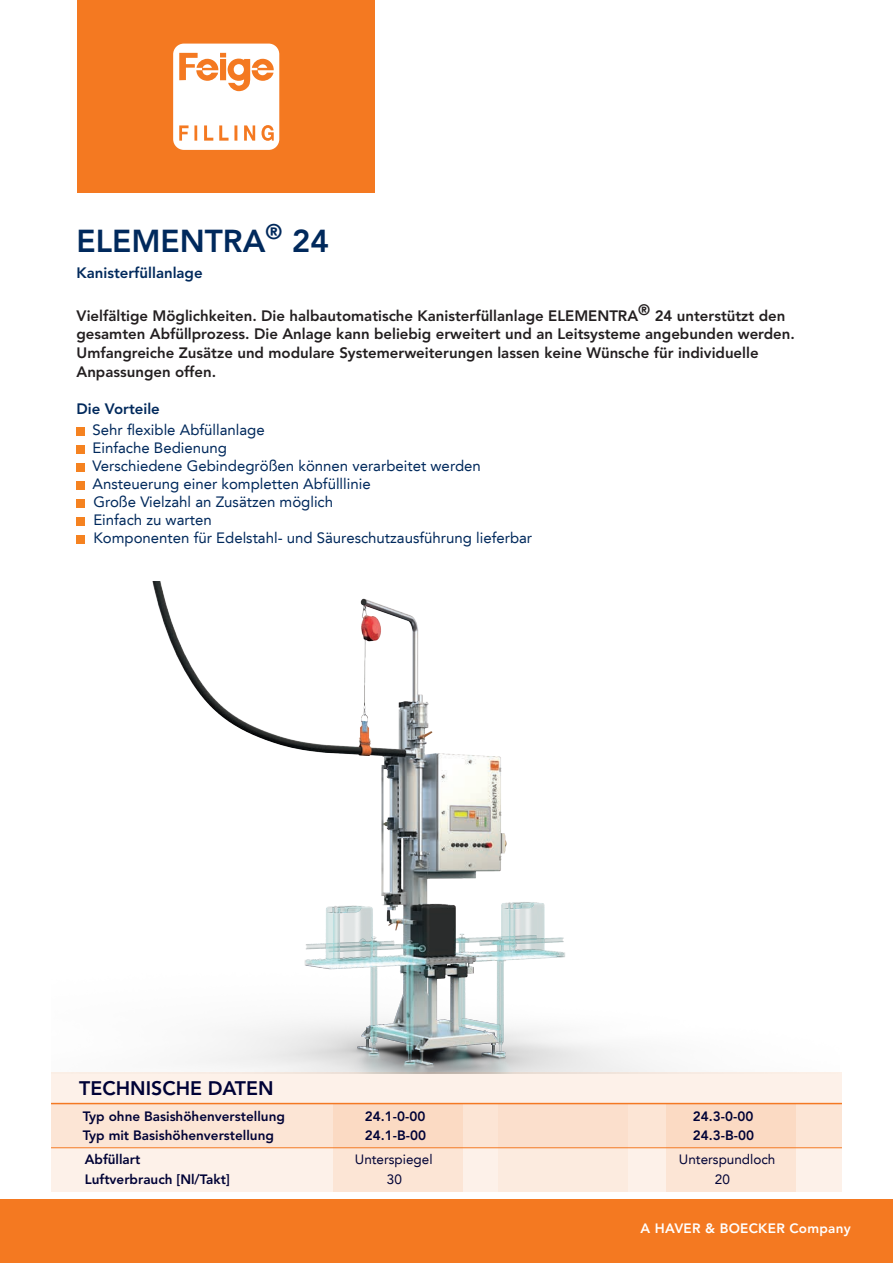
<style>
.page{position:relative;width:893px;height:1263px;background:#fff}
.page>*{position:absolute;margin:0;border:0;box-sizing:border-box;transform-origin:0 0}
.t1{font:800 31.5px "Avenir LT Std";color:#00295c}
.t2{font:800 19.5px "Avenir LT Std";color:#000236}
.t3{font:800 15px/18.8px "Avenir LT Std";color:#231f20}
.t4{font:15px/18px "Avenir LT";color:#00295c}
.t5{font:800 15px "Avenir LT Std";color:#00295c}
.t6{font:800 13.5px "Avenir LT Std";color:#000236}
.t7{font:13.5px "Avenir LT";color:#000236}
.t8{font:800 13.5px "Avenir LT Std";letter-spacing:.02em;color:#fff}
</style>
<div class="page">
<img style="left:51px;top:581px;width:789px;height:492px">
<div style="left:77px;top:0;width:298px;height:192px;background:#f47921"></div>
<svg style="left:173px;top:44px;width:106px;height:106px;background:#fce5d4"></svg>
<div style="left:0;top:1199px;width:893px;height:64px;background:#f47921"></div>
<div style="left:51px;top:1073px;width:791px;height:119px;background:#fdf1e9"></div>
<div style="left:51px;top:1103px;width:791px;height:45px;background:#fce5d5"></div>
<hr style="left:51px;top:1103px;width:791px;height:1px;background:#f47923">
<hr style="left:51px;top:1147px;width:791px;height:1px;background:#f47923">
<div style="left:77px;top:427px;width:8px;height:8px;background:#f58220"></div>
<div style="left:77px;top:445px;width:8px;height:8px;background:#f58220"></div>
<div style="left:77px;top:463px;width:8px;height:8px;background:#f58220"></div>
<div style="left:77px;top:481px;width:8px;height:8px;background:#f58220"></div>
<div style="left:77px;top:499px;width:8px;height:8px;background:#f58220"></div>
<div style="left:77px;top:517px;width:8px;height:8px;background:#f58220"></div>
<div style="left:77px;top:535px;width:8px;height:8px;background:#f58220"></div>
<div style="left:333px;top:1103px;width:129px;height:89px;background:linear-gradient(to right,#fbdec9,#fbdec9)"></div>
<div style="left:666px;top:1103px;width:130px;height:89px;background:linear-gradient(to right,#fbdec9,#fbdec9)"></div>
<div style="left:498px;top:1103px;width:130px;height:89px;background:linear-gradient(to right,#fbe3d2,#fbe3d2)"></div>
<h1 class="t1" style="left:77px;top:223px;width:254px">ELEMENTRA<sup>®</sup> 24</h1>
<p class="t5" style="left:77px;top:263px;width:128px">Kanisterfüllanlage</p>
<p class="t3" style="left:77px;top:306px;width:720px">Vielfältige Möglichkeiten. Die halbautomatische Kanisterfüllanlage ELEMENTRA® 24 unterstützt den gesamten Abfüllprozess. Die Anlage kann beliebig erweitert und an Leitsysteme angebunden werden.<br>Umfangreiche Zusätze und modulare Systemerweiterungen lassen keine Wünsche für individuelle Anpassungen offen.</p>
<p class="t5" style="left:77px;top:400px;width:85px">Die Vorteile</p>
<p class="t4" style="left:93px;top:421px;width:441px">Sehr flexible Abfüllanlage<br>Einfache Bedienung<br>Verschiedene Gebindegrößen können verarbeitet werden Ansteuerung einer kompletten Abfülllinie<br>Große Vielzahl an Zusätzen möglich<br>Einfach zu warten<br>Komponenten für Edelstahl- und Säureschutzausführung lieferbar</p>
<h2 class="t2" style="left:79px;top:1077px;width:196px">TECHNISCHE DATEN</h2>
<p class="t6" style="left:83px;top:1108px;width:203px">Typ ohne Basishöhenverstellung</p>
<p class="t6" style="left:365px;top:1108px;width:62px">24.1-0-00</p>
<p class="t6" style="left:693px;top:1108px;width:62px">24.3-0-00</p>
<p class="t6" style="left:83px;top:1127px;width:193px">Typ mit Basishöhenverstellung</p>
<p class="t6" style="left:365px;top:1127px;width:63px">24.1-B-00</p>
<p class="t6" style="left:693px;top:1127px;width:63px">24.3-B-00</p>
<p class="t6" style="left:85px;top:1151px;width:57px">Abfüllart</p>
<p class="t7" style="left:355px;top:1151px;width:79px">Unterspiegel</p>
<p class="t7" style="left:679px;top:1151px;width:98px">Unterspundloch</p>
<p class="t6" style="left:85px;top:1171px;width:146px">Luftverbrauch [Nl/Takt]</p>
<p class="t7" style="left:387px;top:1171px;width:17px">30</p>
<p class="t7" style="left:715px;top:1171px;width:17px">20</p>
<p class="t8" style="left:641px;top:1220px;width:212px">A HAVER &amp; BOECKER Company</p>
</div>
